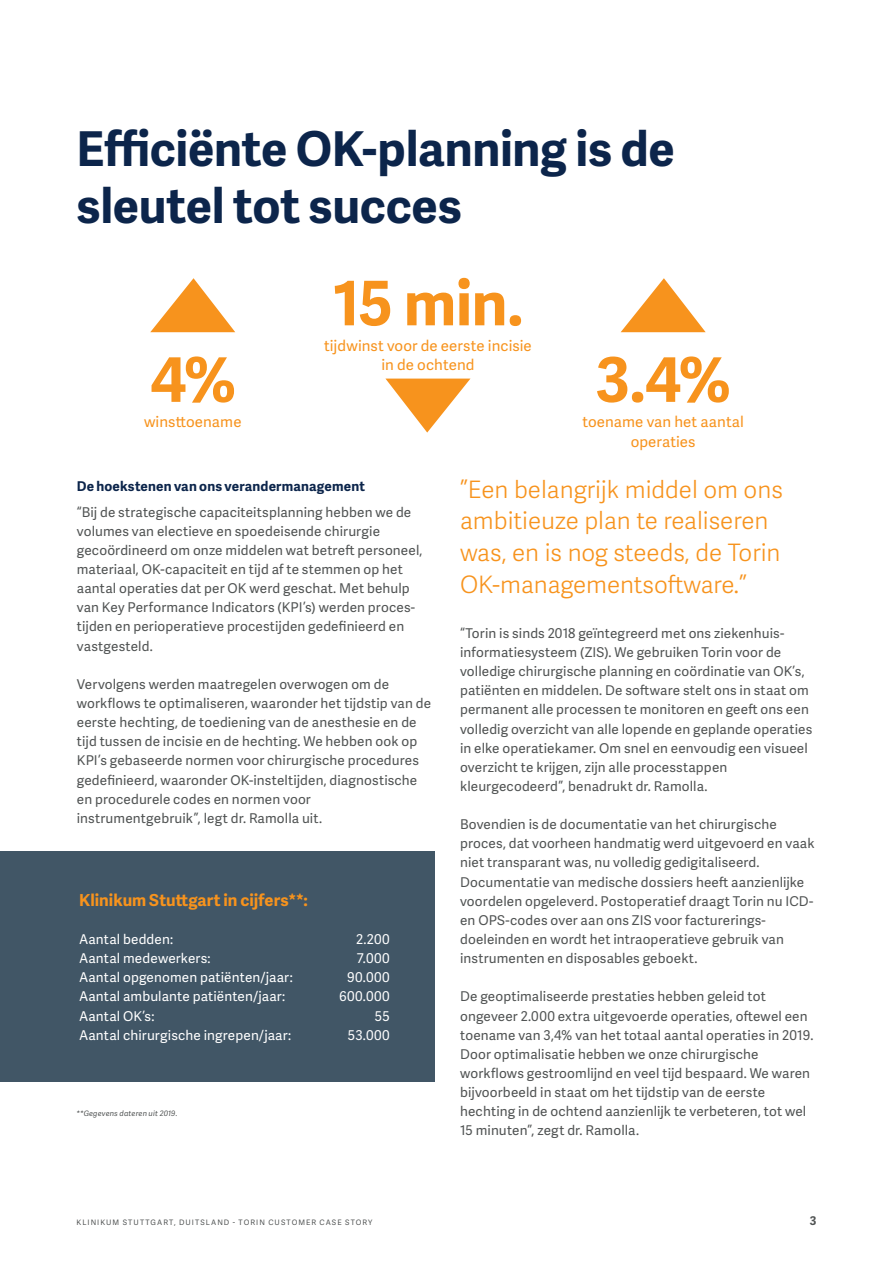
<style>
.page{position:relative;width:893px;height:1263px;background:#fff}
.page>*{position:absolute;margin:0;border:0;box-sizing:border-box;transform-origin:0 0}
.t1{font:700 61.5px "Adelle Sans";color:#f7931d}
.t2{font:700 48px/57.4px "Adelle Sans";letter-spacing:-.005em;color:#0c254b}
.t3{font:300 24px/32px "Adelle Sans";color:#f7931d}
.t4{font:700 16.5px "Adelle Sans";letter-spacing:.005em;color:#f7931d}
.t5{font:15px/19.2px "Adelle Sans";letter-spacing:.005em;color:#f7931d;text-align:center}
.t6{font:13.5px/19.2px "Adelle Sans";letter-spacing:.01em;color:#505353}
.t7{font:13.5px "Adelle Sans";letter-spacing:.01em;color:#fff}
.t8{font:700 13.5px "Adelle Sans";letter-spacing:.015em;color:#0c254b}
.t9{font:700 12px "Adelle Sans";color:#505353}
.t10{font:7.5px "Adelle Sans";letter-spacing:.14em;color:#505353}
.t11{font:italic 7.5px "Adelle Sans";letter-spacing:.025em;color:#505353}
</style>
<div class="page">
<div style="left:1px;top:852px;width:434px;height:230px;background:#415666"></div>
<svg style="left:150px;top:278px;width:85px;height:54px"></svg>
<svg style="left:386px;top:379px;width:84px;height:54px"></svg>
<svg style="left:621px;top:278px;width:85px;height:54px"></svg>
<h2 class="t2" style="left:77px;top:118px;width:600px">Efficiënte OK-planning is de sleutel tot succes</h2>
<h1 class="t1" style="left:150px;top:335px;width:87px">4%</h1>
<p class="t5" style="left:144px;top:412px;width:99px">winsttoename</p>
<h1 class="t1" style="left:333px;top:258px;width:192px">15 min.</h1>
<p class="t5" style="left:324px;top:335px;width:209px">tijdwinst voor de eerste incisie in de ochtend</p>
<h1 class="t1" style="left:596px;top:335px;width:136px">3.4%</h1>
<p class="t5" style="left:631px;top:431px;width:66px">operaties</p>
<p class="t5" style="left:582px;top:412px;width:163px">toename van het aantal</p>
<p class="t8" style="left:77px;top:476px;width:290px">De hoekstenen van ons verandermanagement</p>
<p class="t6" style="left:77px;top:502px;width:347px">“Bij de strategische capaciteitsplanning hebben we de volumes van electieve en spoedeisende chirurgie gecoördineerd om onze middelen wat betreft personeel, materiaal, OK-capaciteit en tijd af te stemmen op het aantal operaties dat per OK werd geschat. Met behulp van Key Performance Indicators (KPI’s) werden proces&shy;tijden en perioperatieve procestijden gedefinieerd en vastgesteld.</p>
<p class="t6" style="left:77px;top:674px;width:356px">Vervolgens werden maatregelen overwogen om de workflows te optimaliseren, waaronder het tijdstip van de eerste hechting, de toediening van de anesthesie en de tijd tussen de incisie en de hechting. We hebben ook op KPI’s gebaseerde normen voor chirurgische procedures gedefinieerd, waaronder OK-insteltijden, diagnostische en procedurele codes en normen voor instrumentgebruik”, legt dr. Ramolla uit.</p>
<p class="t4" style="left:79px;top:888px;width:230px">Klinikum Stuttgart in cijfers**:</p>
<p class="t7" style="left:79px;top:930px;width:95px">Aantal bedden:</p>
<p class="t7" style="left:356px;top:930px;width:35px">2.200</p>
<p class="t7" style="left:79px;top:949px;width:133px">Aantal medewerkers:</p>
<p class="t7" style="left:357px;top:949px;width:34px">7.000</p>
<p class="t7" style="left:79px;top:968px;width:215px">Aantal opgenomen patiënten/jaar:</p>
<p class="t7" style="left:347px;top:968px;width:44px">90.000</p>
<p class="t7" style="left:79px;top:987px;width:208px">Aantal ambulante patiënten/jaar:</p>
<p class="t7" style="left:339px;top:987px;width:52px">600.000</p>
<p class="t7" style="left:79px;top:1006px;width:77px">Aantal OK’s:</p>
<p class="t7" style="left:375px;top:1006px;width:16px">55</p>
<p class="t7" style="left:79px;top:1025px;width:214px">Aantal chirurgische ingrepen/jaar:</p>
<p class="t7" style="left:348px;top:1025px;width:43px">53.000</p>
<p class="t11" style="left:77px;top:1108px;width:102px">**Gegevens dateren uit 2019.</p>
<h3 class="t3" style="left:460px;top:472px;width:324px">”Een belangrijk middel om ons ambitieuze plan te realiseren was, en is nog steeds, de Torin<br>OK-managementsoftware.”</h3>
<p class="t6" style="left:460px;top:623px;width:354px">“Torin is sinds 2018 geïntegreerd met ons ziekenhuis&shy;informatiesysteem (ZIS). We gebruiken Torin voor de volledige chirurgische planning en coördinatie van OK’s, patiënten en middelen. De software stelt ons in staat om permanent alle processen te monitoren en geeft ons een volledig overzicht van alle lopende en geplande operaties in elke operatiekamer. Om snel en eenvoudig een visueel overzicht te krijgen, zijn alle processtappen kleurgecodeerd”, benadrukt dr. Ramolla.</p>
<p class="t6" style="left:460px;top:814px;width:356px">Bovendien is de documentatie van het chirurgische proces, dat voorheen handmatig werd uitgevoerd en vaak niet transparant was, nu volledig gedigitaliseerd.<br>Documentatie van medische dossiers heeft aanzienlijke voordelen opgeleverd. Postoperatief draagt Torin nu ICD&shy;en OPS-codes over aan ons ZIS voor facturerings&shy;doeleinden en wordt het intraoperatieve gebruik van instrumenten en disposables geboekt.</p>
<p class="t6" style="left:460px;top:986px;width:355px">De geoptimaliseerde prestaties hebben geleid tot ongeveer 2.000 extra uitgevoerde operaties, oftewel een toename van 3,4% van het totaal aantal operaties in 2019.<br>Door optimalisatie hebben we onze chirurgische workflows gestroomlijnd en veel tijd bespaard. We waren bijvoorbeeld in staat om het tijdstip van de eerste hechting in de ochtend aanzienlijk te verbeteren, tot wel 15 minuten”, zegt dr. Ramolla.</p>
<p class="t10" style="left:77px;top:1217px;width:297px">KLINIKUM STUTTGART, DUITSLAND - TORIN CUSTOMER CASE STORY</p>
<p class="t9" style="left:810px;top:1211px;width:8px">3</p>
</div>
